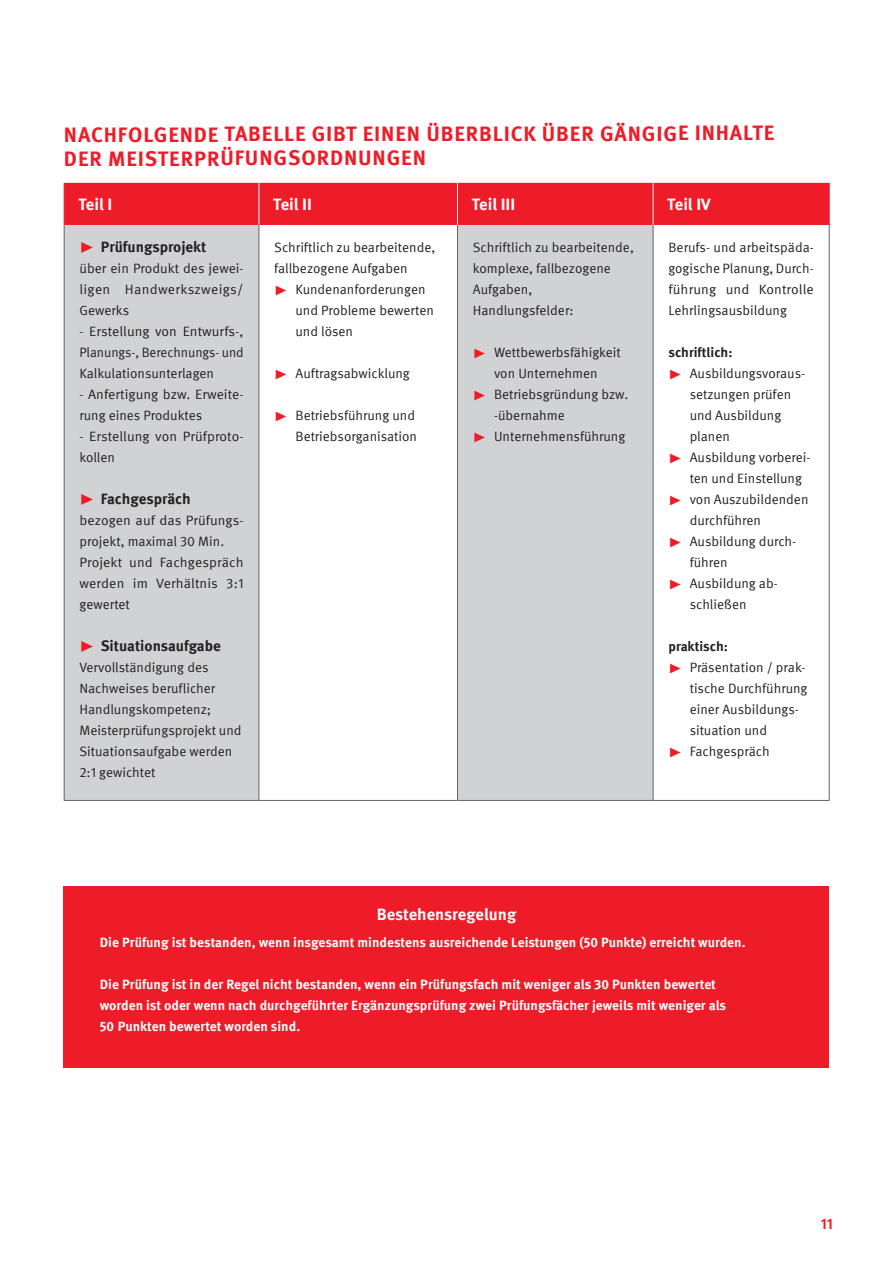
<style>
.page{position:relative;width:893px;height:1263px;background:#fff}
.page>*{position:absolute;margin:0;border:0;box-sizing:border-box;transform-origin:0 0}
.H4___Überschrift_Diagramm{font:700 21px "Meta IGM";letter-spacing:.035em;color:#ee1c28}
.Tabelle_Kopfzeile{font:700 16.5px "Meta IGM";color:#fff}
.Fließtext_Hervorgehoben{font:700 16.5px "Meta IGM";color:#fff}
.Aufzählung___1__Ebene{font:700 15px "Meta IGM";color:#231f20}
.Seitenzahlen_links{font:700 15px "Meta IGM";color:#ee1c28}
.Fließtext_Tabelle{font:13.5px/21px "Meta IGM";color:#231f20}
.Aufzählung___1__Ebene-2{font:13.5px/21px "Meta IGM";color:#231f20}
.Fließtext{font:700 13.5px/21px "Meta IGM";color:#fff}
.Fließtext-2{font:700 13.5px "Meta IGM";color:#231f20}
.s1{font-size:30px;color:#ee1c28}
.s2{font-weight:700;font-size:27px;color:#ee1c28}
</style>
<div class="page">
<div style="left:64px;top:886px;width:765px;height:45px;background:#ee1c28"></div>
<div style="left:64px;top:928px;width:765px;height:139px;background:#ee1c28"></div>
<div style="left:65px;top:183px;width:764px;height:42px;background:#ee1c28"></div>
<div style="left:65px;top:225px;width:194px;height:575px;background:#d1d2d4"></div>
<svg style="left:260px;top:225px;width:569px;height:575px"></svg>
<hr style="left:259px;top:183px;width:1px;height:42px;background:#fff">
<hr style="left:457px;top:183px;width:1px;height:42px;background:#fff">
<hr style="left:653px;top:183px;width:1px;height:42px;background:#fff">
<hr style="left:259px;top:225px;width:1px;height:575px;background:#636366">
<hr style="left:457px;top:225px;width:1px;height:575px;background:#636366">
<hr style="left:653px;top:225px;width:1px;height:575px;background:#636366">
<hr style="left:64px;top:225px;width:1px;height:575px;background:#636366">
<hr style="left:829px;top:225px;width:1px;height:575px;background:#636366">
<hr style="left:64px;top:800px;width:195px;height:1px;background:#636366">
<hr style="left:259px;top:800px;width:198px;height:1px;background:#636366">
<hr style="left:457px;top:800px;width:196px;height:1px;background:#636366">
<hr style="left:653px;top:800px;width:177px;height:1px;background:#636366">
<hr style="left:64px;top:183px;width:1px;height:42px;background:#ee1c28">
<hr style="left:829px;top:183px;width:1px;height:42px;background:#ee1c28">
<p class="H4___Überschrift_Diagramm" style="left:64px;top:117px;width:712px">NACHFOLGENDE TABELLE GIBT EINEN ÜBERBLICK ÜBER GÄNGIGE INHALTE</p>
<p class="H4___Überschrift_Diagramm" style="left:64px;top:142px;width:364px">DER MEISTERPRÜFUNGSORDNUNGEN</p>
<p class="Tabelle_Kopfzeile" style="left:78px;top:192px;width:35px">Teil I</p>
<p class="Tabelle_Kopfzeile" style="left:273px;top:192px;width:40px">Teil II</p>
<p class="Tabelle_Kopfzeile" style="left:472px;top:192px;width:45px">Teil III</p>
<p class="Tabelle_Kopfzeile" style="left:667px;top:192px;width:45px">Teil IV</p>
<p class="Aufzählung___1__Ebene" style="left:79px;top:235px;width:128px"><span class="s1">▸</span> Prüfungsprojekt</p>
<p class="Fließtext_Tabelle" style="left:79px;top:257px;width:166px;text-align:justify">über ein Produkt des jewei&shy;ligen Handwerkszweigs/ Gewerks</p>
<p class="Fließtext_Tabelle" style="left:79px;top:320px;width:166px;text-align:justify">- Erstellung von Entwurfs-, Planungs-, Berechnungs- und Kalkulationsunterlagen</p>
<p class="Fließtext_Tabelle" style="left:79px;top:383px;width:166px">- Anfertigung bzw. Erweite&shy;rung eines Produktes</p>
<p class="Fließtext_Tabelle" style="left:79px;top:425px;width:166px">- Erstellung von Prüfproto&shy;kollen</p>
<p class="Aufzählung___1__Ebene" style="left:79px;top:487px;width:113px"><span class="s1">▸</span> Fachgespräch</p>
<p class="Fließtext_Tabelle" style="left:79px;top:509px;width:166px">bezogen auf das Prüfungs&shy;projekt, maximal 30 Min.</p>
<p class="Fließtext_Tabelle" style="left:79px;top:551px;width:166px;text-align:justify">Projekt und Fachgespräch werden im Verhältnis 3:1 gewertet</p>
<p class="Aufzählung___1__Ebene" style="left:79px;top:634px;width:143px"><span class="s1">▸</span> Situationsaufgabe</p>
<p class="Fließtext_Tabelle" style="left:79px;top:656px;width:137px">Vervollständigung des<br>Nachweises beruflicher<br>Handlungskompetenz;</p>
<p class="Fließtext_Tabelle" style="left:79px;top:719px;width:164px">Meisterprüfungsprojekt und<br>Situationsaufgabe werden<br>2:1 gewichtet</p>
<p class="Fließtext_Tabelle" style="left:668px;top:236px;width:147px;text-align:justify">Berufs- und arbeitspäda&shy;gogische Planung, Durch&shy;führung und Kontrolle Lehrlingsausbildung</p>
<p class="Fließtext-2" style="left:668px;top:342px;width:66px">schriftlich:</p>
<p class="Aufzählung___1__Ebene-2" style="left:690px;top:362px;width:117px;text-indent:-21px"><span class="s2">▸</span> Ausbildungsvoraus&shy;setzungen prüfen und Ausbildung planen</p>
<p class="Aufzählung___1__Ebene-2" style="left:690px;top:446px;width:122px;text-indent:-21px"><span class="s2">▸</span> Ausbildung vorberei&shy;ten und Einstellung</p>
<p class="Aufzählung___1__Ebene-2" style="left:690px;top:488px;width:120px;text-indent:-21px"><span class="s2">▸</span> von Auszubildenden durchführen</p>
<p class="Aufzählung___1__Ebene-2" style="left:690px;top:530px;width:108px;text-indent:-21px"><span class="s2">▸</span> Ausbildung durch&shy;führen</p>
<p class="Aufzählung___1__Ebene-2" style="left:690px;top:572px;width:90px;text-indent:-21px"><span class="s2">▸</span> Ausbildung ab&shy;schließen</p>
<p class="Fließtext-2" style="left:668px;top:636px;width:61px">praktisch:</p>
<p class="Aufzählung___1__Ebene-2" style="left:690px;top:656px;width:119px;text-indent:-21px"><span class="s2">▸</span> Präsentation / prak&shy;tische Durchführung einer Ausbildungs&shy;situation und</p>
<p class="Aufzählung___1__Ebene-2" style="left:668px;top:740px;width:103px"><span class="s2">▸</span> Fachgespräch</p>
<p class="Fließtext_Tabelle" style="left:473px;top:236px;width:163px">Schriftlich zu bearbeitende, komplexe, fallbezogene</p>
<p class="Fließtext_Tabelle" style="left:473px;top:278px;width:61px">Aufgaben,</p>
<p class="Fließtext_Tabelle" style="left:473px;top:299px;width:102px">Handlungsfelder:</p>
<p class="Aufzählung___1__Ebene-2" style="left:473px;top:341px;width:150px;text-align:center"><span class="s2">▸</span> Wettbewerbsfähigkeit von Unternehmen</p>
<p class="Aufzählung___1__Ebene-2" style="left:494px;top:383px;width:136px;text-indent:-21px"><span class="s2">▸</span> Betriebsgründung bzw. -übernahme</p>
<p class="Aufzählung___1__Ebene-2" style="left:473px;top:425px;width:154px"><span class="s2">▸</span> Unternehmensführung</p>
<p class="Fließtext_Tabelle" style="left:274px;top:236px;width:163px">Schriftlich zu bearbeitende, fallbezogene Aufgaben</p>
<p class="Aufzählung___1__Ebene-2" style="left:295px;top:278px;width:140px;text-indent:-21px"><span class="s2">▸</span> Kundenanforderungen und Probleme bewerten und lösen</p>
<p class="Aufzählung___1__Ebene-2" style="left:274px;top:362px;width:137px"><span class="s2">▸</span> Auftragsabwicklung</p>
<p class="Aufzählung___1__Ebene-2" style="left:274px;top:404px;width:144px;text-align:right"><span class="s2">▸</span> Betriebsführung und<br>Betriebsorganisation</p>
<p class="Fließtext_Hervorgehoben" style="left:377px;top:901px;width:141px">Bestehensregelung</p>
<p class="Fließtext" style="left:100px;top:931px;width:647px">Die Prüfung ist bestanden, wenn insgesamt mindestens ausreichende Leistungen (50 Punkte) erreicht wurden.</p>
<p class="Fließtext" style="left:100px;top:973px;width:628px">Die Prüfung ist in der Regel nicht bestanden, wenn ein Prüfungsfach mit weniger als 30 Punkten bewertet worden ist oder wenn nach durchgeführter Ergänzungsprüfung zwei Prüfungsfächer jeweils mit weniger als</p>
<p class="Fließtext" style="left:100px;top:1015px;width:202px">50 Punkten bewertet worden sind.</p>
<p class="Seitenzahlen_links" style="left:821px;top:1212px;width:14px">11</p>
</div>
